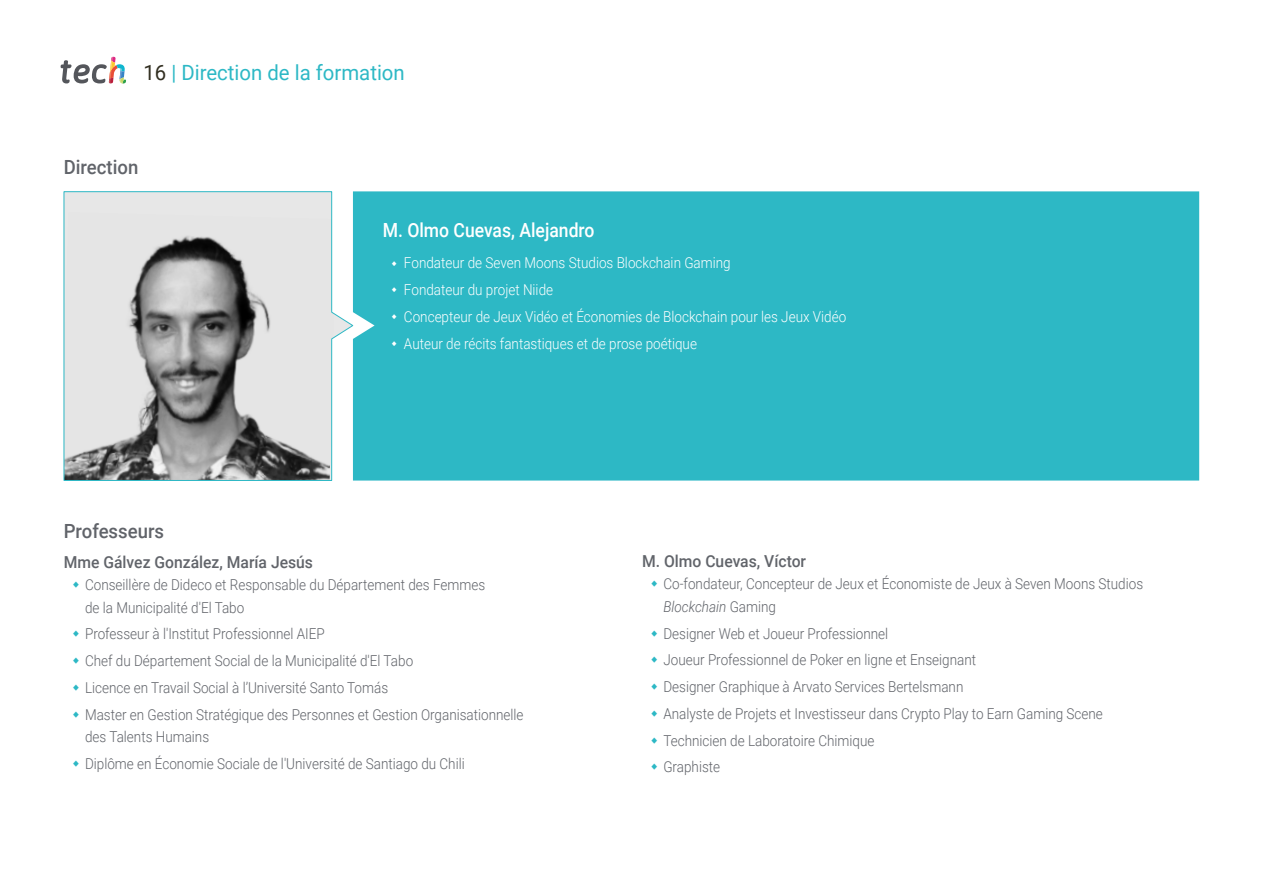
<style>
.page{position:relative;width:1263px;height:893px;background:#fff}
.page>*{position:absolute;margin:0;border:0;box-sizing:border-box;transform-origin:0 0}
.t1{font:21px "Roboto";color:#2db8c5}
.t2{font:500 19.5px "Roboto";color:#fff;scale:.9 1}
.t3{font:500 19.5px "Roboto";color:#61646a;scale:.95 1}
.t4{font:500 16.5px "Roboto";color:#61646a;scale:.95 1}
.t5{font:300 15px/26.7px "Roboto";color:#61646a;scale:.9 1}
.t6{font:300 15px/26.7px "Roboto";color:#fff;scale:.9 1}
.s1{color:#312e20}
.s2{font-style:italic}
</style>
<div class="page">
<svg style="left:61px;top:57px;width:65px;height:27px"></svg>
<div style="left:353px;top:191px;width:846px;height:290px;background:#2db8c5"></div>
<svg style="left:64px;top:191px;width:289px;height:290px;background:#bdbfbf"></svg>
<svg style="left:392px;top:261px;width:5px;height:5px"></svg>
<svg style="left:392px;top:287px;width:5px;height:5px"></svg>
<svg style="left:392px;top:314px;width:5px;height:5px"></svg>
<svg style="left:392px;top:341px;width:5px;height:5px"></svg>
<h1 class="t1" style="left:144px;top:57px;width:263px"><span class="s1">16</span> | Direction de la formation</h1>
<h2 class="t3" style="left:64px;top:154px;width:80px">Direction</h2>
<h2 class="t2" style="left:383px;top:216px;width:237px">M. Olmo Cuevas, Alejandro</h2>
<p class="t6" style="left:404px;top:249px;width:493px">Fondateur de Seven Moons Studios Blockchain Gaming<br>Fondateur du projet Niide<br>Concepteur de Jeux Vidéo et Économies de Blockchain pour les Jeux Vidéo Auteur de récits fantastiques et de prose poétique</p>
<h2 class="t3" style="left:64px;top:517px;width:107px">Professeurs</h2>
<p class="t4" style="left:64px;top:550px;width:264px">Mme Gálvez González, María Jesús</p>
<p class="t5" style="left:85px;top:573px;width:446px;line-height:22.5px">Conseillère de Dideco et Responsable du Département des Femmes de la Municipalité d'El Tabo</p>
<p class="t5" style="left:85px;top:620px;width:489px">Professeur à l'Institut Professionnel AIEP<br>Chef du Département Social de la Municipalité d'El Tabo<br>Licence en Travail Social à l’Université Santo Tomás<br>Master en Gestion Stratégique des Personnes et Gestion Organisationnelle</p>
<p class="t5" style="left:85px;top:723px;width:423px">des Talents Humains<br>Diplôme en Économie Sociale de l'Université de Santiago du Chili</p>
<p class="t4" style="left:642px;top:550px;width:174px">M. Olmo Cuevas, Víctor</p>
<p class="t5" style="left:663px;top:572px;width:535px;line-height:22.5px">Co-fondateur, Concepteur de Jeux et Économiste de Jeux à Seven Moons Studios<br><span class="s2">Blockchain</span> Gaming</p>
<p class="t5" style="left:663px;top:619px;width:490px">Designer Web et Joueur Professionnel<br>Joueur Professionnel de Poker en ligne et Enseignant<br>Designer Graphique à Arvato Services Bertelsmann<br>Analyste de Projets et Investisseur dans Crypto Play to Earn Gaming Scene Technicien de Laboratoire Chimique<br>Graphiste</p>
</div>
